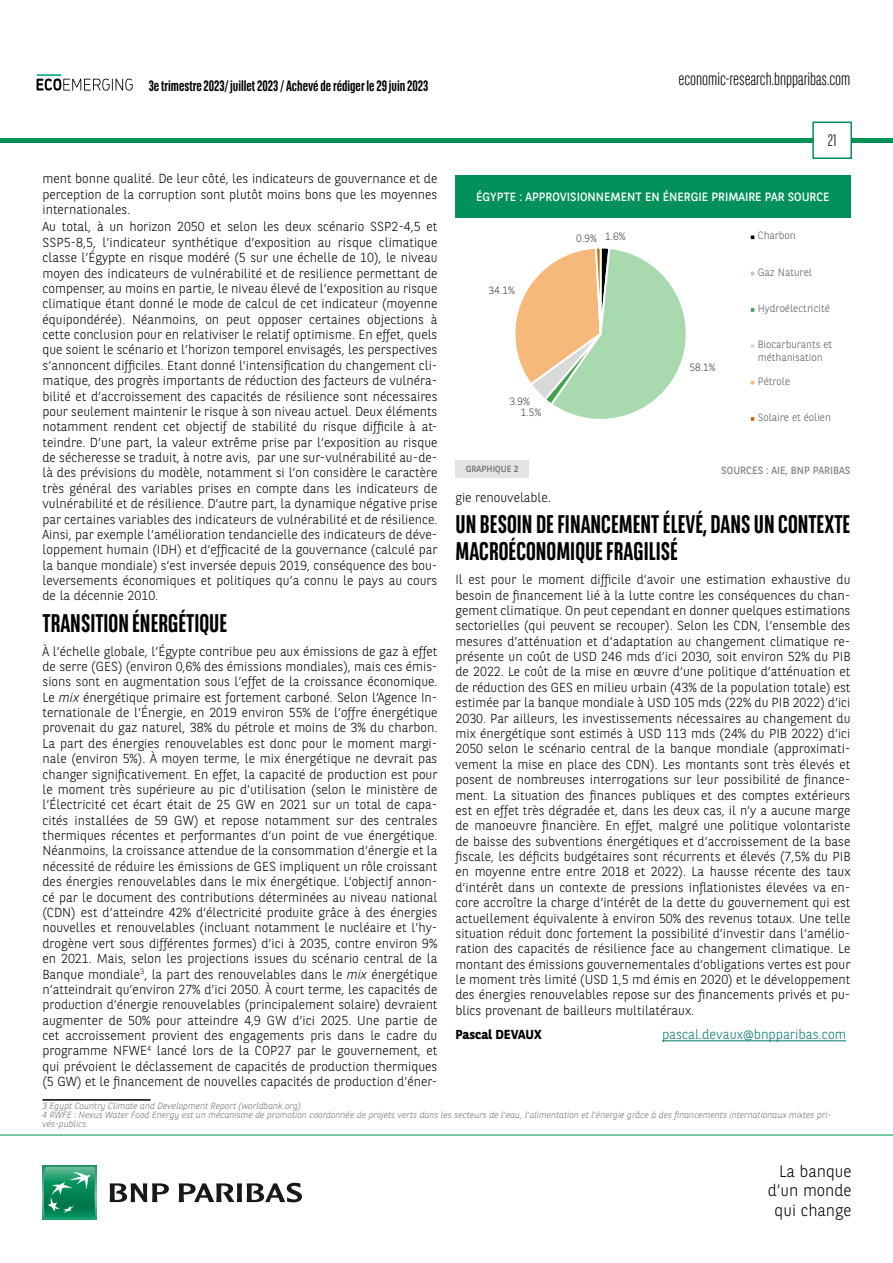
<style>
.page{position:relative;width:893px;height:1263px;background:#fff}
.page>*{position:absolute;margin:0;border:0;box-sizing:border-box;transform-origin:0 0}
.t1{font:700 25.5px/27px "BNPP Sans Condensed";color:#000}
.t2{font:300 18px "BNPP Sans Condensed";color:#000}
.t3{font:300 16.5px/19.8px "BNPP Sans";color:#000;text-align:right}
.t4{font:300 16.5px "BNPP Sans Condensed";color:#000}
.t5{font:700 15px "BNPP Sans Condensed";color:#000}
.t6{font:300 13.5px "BNPP Sans";color:#00796c}
.t7{font:300 13.05px/15.5px "BNPP Sans";color:#000;text-align:justify}
.t8{font:700 13.05px "BNPP Sans";color:#000}
.t9{font:12px "BNPP Sans";color:#fff}
.t10{font:300 10.5px/12.6px "BNPP Sans";color:#595959}
.t11{font:300 10.5px "BNPP Sans";color:#404040}
.t12{font:10.5px "BNPP Sans";color:#878787}
.t13{font:italic 300 9px/9px "BNPP Sans";color:#706f6f}
.t14{font:9px "BNPP Sans";color:#706f6f}
.s1{font-style:italic}
</style>
<div class="page">
<hr style="left:1px;top:138px;width:892px;height:4px;background:#00915b">
<svg style="left:812px;top:121px;width:41px;height:38px"></svg>
<svg style="left:43px;top:1166px;width:53px;height:53px"></svg>
<svg style="left:44px;top:1167px;width:51px;height:51px;background:#26996e"></svg>
<svg style="left:110px;top:1183px;width:59px;height:19px"></svg>
<svg style="left:179px;top:1183px;width:123px;height:19px"></svg>
<hr style="left:0;top:1135px;width:893px;height:1px;background:#00915b">
<svg style="left:37px;top:74px;width:96px;height:17px"></svg>
<hr style="left:43px;top:1099px;width:108px;height:2px;background:#000">
<hr style="left:662px;top:1040px;width:184px;height:1px;background:#00796c">
<svg style="left:515px;top:248px;width:171px;height:171px"></svg>
<div style="left:749px;top:233px;width:7px;height:8px;border:2px solid #fff"></div>
<div style="left:749px;top:270px;width:7px;height:7px;border:2px solid #fff"></div>
<div style="left:749px;top:306px;width:7px;height:8px;border:2px solid #fff"></div>
<div style="left:749px;top:342px;width:7px;height:8px;border:2px solid #fff"></div>
<div style="left:749px;top:379px;width:7px;height:7px;border:2px solid #fff"></div>
<div style="left:749px;top:415px;width:7px;height:8px;border:2px solid #fff"></div>
<div style="left:455px;top:175px;width:395px;height:42px;background:#00915b"></div>
<div style="left:455px;top:460px;width:74px;height:18px;background:#e3e3e3"></div>
<p class="t5" style="left:149px;top:77px;width:281px">3e trimestre 2023/ juillet 2023 / Achevé de rédiger le 29 juin 2023</p>
<h2 class="t2" style="left:678px;top:67px;width:174px">economic-research.bnpparibas.com</h2>
<p class="t4" style="left:828px;top:130px;width:10px">21</p>
<p class="t7" style="left:43px;top:170px;width:396px">ment bonne qualité. De leur côté, les indicateurs de gouvernance et de perception de la corruption sont plutôt moins bons que les moyennes internationales.</p>
<p class="t7" style="left:43px;top:218px;width:396px">Au total, à un horizon 2050 et selon les deux scénario SSP2-4,5 et SSP5-8,5, l’indicateur synthétique d’exposition au risque climatique classe l’Égypte en risque modéré (5 sur une échelle de 10), le niveau moyen des indicateurs de vulnérabilité et de resilience permettant de compenser, au moins en partie, le niveau élevé de l’exposition au risque climatique étant donné le mode de calcul de cet indicateur (moyenne équipondérée). Néanmoins, on peut opposer certaines objections à cette conclusion pour en relativiser le relatif optimisme. En effet, quels que soient le scénario et l’horizon temporel envisagés, les perspectives s’annoncent difficiles. Etant donné l’intensification du changement cli&shy;matique, des progrès importants de réduction des facteurs de vulnéra&shy;bilité et d’accroissement des capacités de résilience sont nécessaires pour seulement maintenir le risque à son niveau actuel. Deux éléments notamment rendent cet objectif de stabilité du risque difficile à at&shy;teindre. D’une part, la valeur extrême prise par l’exposition au risque de sécheresse se traduit, à notre avis, par une sur-vulnérabilité au-de&shy;là des prévisions du modèle, notamment si l’on considère le caractère très général des variables prises en compte dans les indicateurs de vulnérabilité et de résilience. D’autre part, la dynamique négative prise par certaines variables des indicateurs de vulnérabilité et de résilience.<br>Ainsi, par exemple l’amélioration tendancielle des indicateurs de déve&shy;loppement humain (IDH) et d’efficacité de la gouvernance (calculé par la banque mondiale) s’est inversée depuis 2019, conséquence des bou&shy;leversements économiques et politiques qu’a connu le pays au cours de la décennie 2010.</p>
<h1 class="t1" style="left:43px;top:609px;width:186px">TRANSITION ÉNERGÉTIQUE</h1>
<p class="t7" style="left:43px;top:643px;width:396px">À l’échelle globale, l’Égypte contribue peu aux émissions de gaz à effet de serre (GES) (environ 0,6% des émissions mondiales), mais ces émis&shy;sions sont en augmentation sous l’effet de la croissance économique.<br>Le <span class="s1">mix</span> énergétique primaire est fortement carboné. Selon l’Agence In&shy;ternationale de l’Énergie, en 2019 environ 55% de l’offre énergétique provenait du gaz naturel, 38% du pétrole et moins de 3% du charbon.<br>La part des énergies renouvelables est donc pour le moment margi&shy;nale (environ 5%). À moyen terme, le mix énergétique ne devrait pas changer significativement. En effet, la capacité de production est pour le moment très supérieure au pic d’utilisation (selon le ministère de l’Électricité cet écart était de 25 GW en 2021 sur un total de capa&shy;cités installées de 59 GW) et repose notamment sur des centrales thermiques récentes et performantes d’un point de vue énergétique.<br>Néanmoins, la croissance attendue de la consommation d’énergie et la nécessité de réduire les émissions de GES impliquent un rôle croissant des énergies renouvelables dans le mix énergétique. L’objectif annon&shy;cé par le document des contributions déterminées au niveau national (CDN) est d’atteindre 42% d’électricité produite grâce à des énergies nouvelles et renouvelables (incluant notamment le nucléaire et l’hy&shy;drogène vert sous différentes formes) d’ici à 2035, contre environ 9% en 2021. Mais, selon les projections issues du scénario central de la Banque mondiale<sup>3</sup>, la part des renouvelables dans le <span class="s1">mix</span> énergétique n’atteindrait qu’environ 27% d’ici 2050. À court terme, les capacités de production d’énergie renouvelables (principalement solaire) devraient augmenter de 50% pour atteindre 4,9 GW d’ici 2025. Une partie de cet accroissement provient des engagements pris dans le cadre du programme NFWE<sup>4</sup> lancé lors de la COP27 par le gouvernement, et qui prévoient le déclassement de capacités de production thermiques (5 GW) et le financement de nouvelles capacités de production d’éner-</p>
<p class="t13" style="left:43px;top:1101px;width:790px">3 Egypt Country Climate and Development Report (worldbank.org)<br>4 RWFE : Nexus Water Food Energy est un mécanisme de promotion coordonnée de projets verts dans les secteurs de l’eau, l’alimentation et l’énergie grâce à des financements internationaux mixtes pri&shy;vés-publics.</p>
<p class="t9" style="left:476px;top:189px;width:355px">ÉGYPTE : APPROVISIONNEMENT EN ÉNERGIE PRIMAIRE PAR SOURCE</p>
<p class="t11" style="left:576px;top:232px;width:22px">0.9%</p>
<p class="t10" style="left:758px;top:229px;width:39px">Charbon</p>
<p class="t10" style="left:758px;top:265px;width:56px">Gaz Naturel</p>
<p class="t10" style="left:758px;top:302px;width:74px">Hydroélectricité</p>
<p class="t10" style="left:758px;top:338px;width:76px">Biocarburants et méthanisation</p>
<p class="t10" style="left:758px;top:374px;width:34px">Pétrole</p>
<p class="t10" style="left:758px;top:411px;width:75px">Solaire et éolien</p>
<p class="t11" style="left:605px;top:229px;width:22px">1.6%</p>
<p class="t11" style="left:489px;top:283px;width:28px">34.1%</p>
<p class="t11" style="left:690px;top:360px;width:28px">58.1%</p>
<p class="t11" style="left:510px;top:394px;width:22px">3.9%</p>
<p class="t11" style="left:521px;top:405px;width:22px">1.5%</p>
<p class="t14" style="left:466px;top:463px;width:54px">GRAPHIQUE 2</p>
<p class="t12" style="left:721px;top:463px;width:131px">SOURCES : AIE, BNP PARIBAS</p>
<p class="t7" style="left:455px;top:489px;width:97px">gie renouvelable.</p>
<h1 class="t1" style="left:455px;top:511px;width:396px">UN BESOIN DE FINANCEMENT ÉLEVÉ, DANS UN CONTEXTE<br>MACROÉCONOMIQUE FRAGILISÉ</h1>
<p class="t7" style="left:455px;top:571px;width:397px">Il est pour le moment difficile d’avoir une estimation exhaustive du besoin de financement lié à la lutte contre les conséquences du chan&shy;gement climatique. On peut cependant en donner quelques estimations sectorielles (qui peuvent se recouper). Selon les CDN, l’ensemble des mesures d’atténuation et d’adaptation au changement climatique re&shy;présente un coût de USD 246 mds d’ici 2030, soit environ 52% du PIB de 2022. Le coût de la mise en œuvre d’une politique d’atténuation et de réduction des GES en milieu urbain (43% de la population totale) est estimée par la banque mondiale à USD 105 mds (22% du PIB 2022) d’ici 2030. Par ailleurs, les investissements nécessaires au changement du mix énergétique sont estimés à USD 113 mds (24% du PIB 2022) d’ici 2050 selon le scénario central de la banque mondiale (approximati&shy;vement la mise en place des CDN). Les montants sont très élevés et posent de nombreuses interrogations sur leur possibilité de finance&shy;ment. La situation des finances publiques et des comptes extérieurs est en effet très dégradée et, dans les deux cas, il n’y a aucune marge de manoeuvre financière. En effet, malgré une politique volontariste de baisse des subventions énergétiques et d’accroissement de la base fiscale, les déficits budgétaires sont récurrents et élevés (7,5% du PIB en moyenne entre entre 2018 et 2022). La hausse récente des taux d’intérêt dans un contexte de pressions inflationistes élevées va en&shy;core accroître la charge d’intérêt de la dette du gouvernement qui est actuellement équivalente à environ 50% des revenus totaux. Une telle situation réduit donc fortement la possibilité d’investir dans l’amélio&shy;ration des capacités de résilience face au changement climatique. Le montant des émissions gouvernementales d’obligations vertes est pour le moment très limité (USD 1,5 md émis en 2020) et le développement des énergies renouvelables repose sur des financements privés et pu&shy;blics provenant de bailleurs multilatéraux.</p>
<p class="t8" style="left:455px;top:1026px;width:88px">Pascal DEVAUX</p>
<p class="t6" style="left:662px;top:1025px;width:186px">pascal.devaux@bnpparibas.com</p>
<p class="t3" style="left:768px;top:1160px;width:85px">La banque d’un monde qui change</p>
</div>
